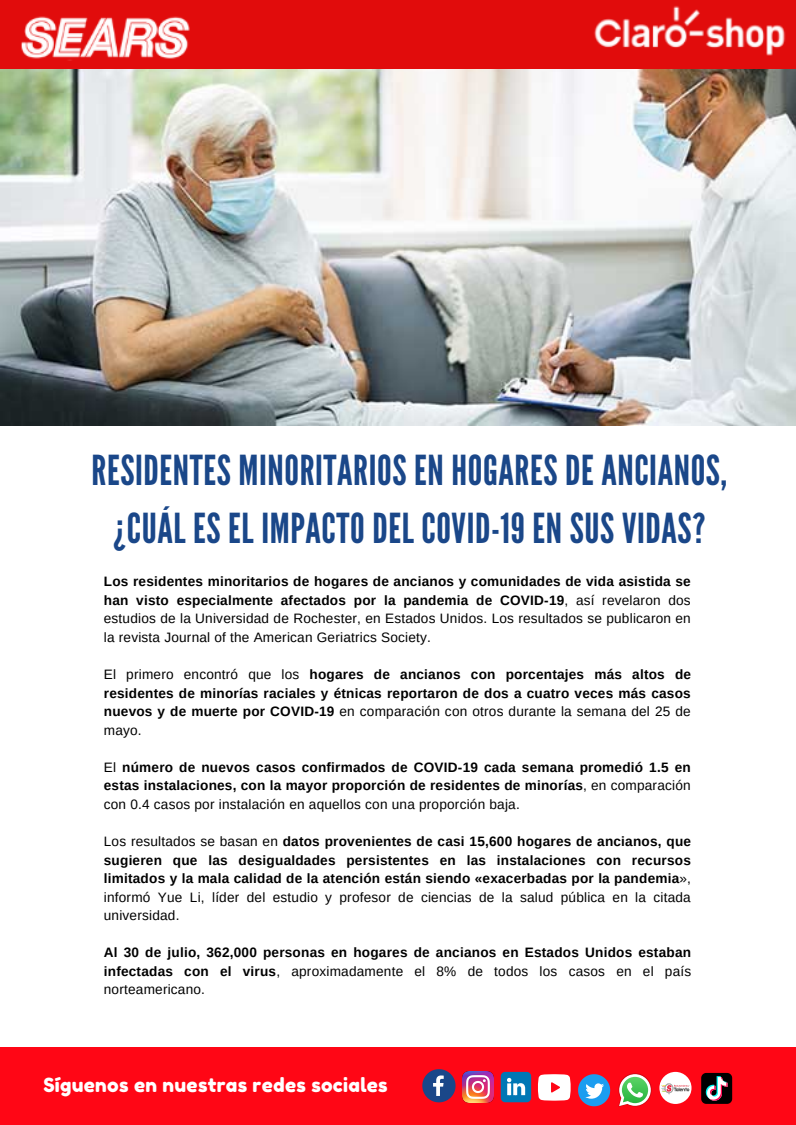
<style>
.page{position:relative;width:796px;height:1125px;background:#fff}
.page>*{position:absolute;margin:0;border:0;box-sizing:border-box;transform-origin:0 0}
.t1{font:41.25px/57.4px "League Gothic";letter-spacing:.015em;color:#1a4789;text-align:center}
.t2{font:19.35px "Fredoka One";letter-spacing:.015em;color:#fff}
.t3{font:700 13.58px/18.5px "Arimo";letter-spacing:.015em;color:#000;text-align:justify}
.t4{font:13.58px/18.5px "Arimo";letter-spacing:.015em;color:#000;text-align:justify}
.s1{font-weight:700}
.s2{font-weight:400}
</style>
<div class="page">
<div style="left:0;top:1047px;width:795px;height:78px;background:#ff0615"></div>
<svg style="left:422px;top:1069px;width:33px;height:33px"></svg>
<img style="left:462px;top:1071px;width:31px;height:31px">
<svg style="left:500px;top:1072px;width:31px;height:30px"></svg>
<svg style="left:538px;top:1074px;width:32px;height:27px"></svg>
<svg style="left:578px;top:1074px;width:32px;height:32px"></svg>
<img style="left:618px;top:1073px;width:34px;height:34px">
<svg style="left:619px;top:1074px;width:31px;height:32px"></svg>
<div style="left:659px;top:1072px;width:32px;height:32px;background:#fff;border-radius:50%"></div>
<svg style="left:701px;top:1073px;width:31px;height:31px"></svg>
<img style="left:659px;top:1083px;width:32px;height:11px">
<img style="left:0;top:0;width:795px;height:426px">
<h1 class="t1" style="left:92px;top:443px;width:636px">RESIDENTES MINORITARIOS EN HOGARES DE ANCIANOS, ¿CUÁL ES EL IMPACTO DEL COVID-19 EN SUS VIDAS?</h1>
<p class="t4" style="left:104px;top:572px;width:588px"><span class="s1">Los residentes minoritarios de hogares de ancianos y comunidades de vida asistida se han visto especialmente afectados por la pandemia de COVID-19</span>, así revelaron dos estudios de la Universidad de Rochester, en Estados Unidos. Los resultados se publicaron en la revista Journal of the American Geriatrics Society.</p>
<p class="t3" style="left:104px;top:665px;width:588px"><span class="s2">El primero encontró que los</span> hogares de ancianos con porcentajes más altos de residentes de minorías raciales y étnicas reportaron de dos a cuatro veces más casos nuevos y de muerte por COVID-19 <span class="s2">en comparación con otros durante la semana del 25 de mayo.</span></p>
<p class="t3" style="left:104px;top:758px;width:588px"><span class="s2">El</span> número de nuevos casos confirmados de COVID-19 cada semana promedió 1.5 en estas instalaciones, con la mayor proporción de residentes de minorías<span class="s2">, en comparación con 0.4 casos por instalación en aquellos con una proporción baja.</span></p>
<p class="t3" style="left:104px;top:832px;width:588px"><span class="s2">Los resultados se basan en</span> datos provenientes de casi 15,600 hogares de ancianos, que sugieren que las desigualdades persistentes en las instalaciones con recursos limitados y la mala calidad de la atención están siendo «exacerbadas por la pandemia<span class="s2">», informó Yue Li, líder del estudio y profesor de ciencias de la salud pública en la citada universidad.</span></p>
<p class="t3" style="left:104px;top:943px;width:589px">Al 30 de julio, 362,000 personas en hogares de ancianos en Estados Unidos estaban infectadas con el virus<span class="s2">, aproximadamente el 8% de todos los casos en el país norteamericano.</span></p>
<h2 class="t2" style="left:43px;top:1074px;width:346px">Síguenos en nuestras redes sociales</h2>
</div>
